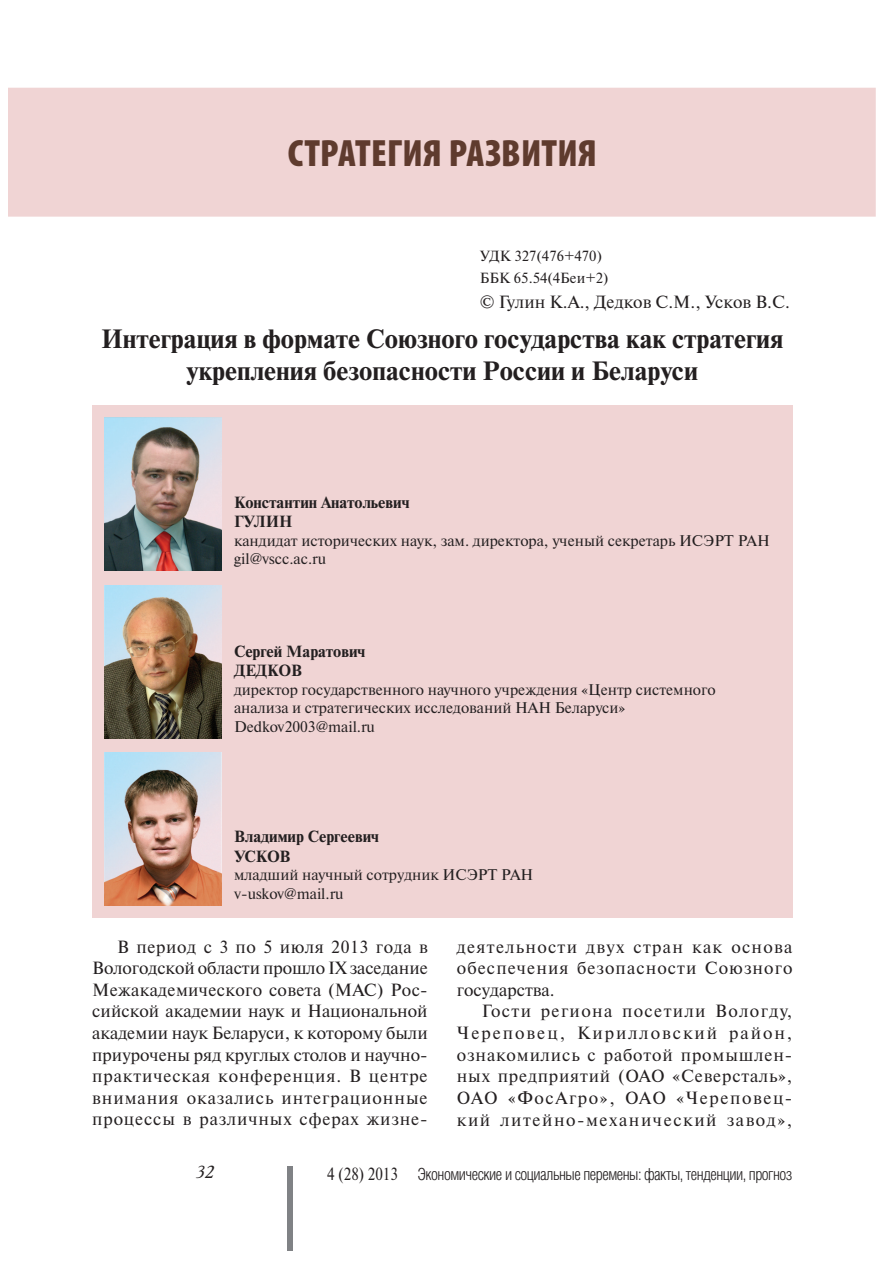
<style>
.page{position:relative;width:893px;height:1263px;background:#fff}
.page>*{position:absolute;margin:0;border:0;box-sizing:border-box;transform-origin:0 0}
.t1{font:900 condensed 38.25px "Myriad Pro";letter-spacing:.005em;color:#5f3b2e}
.t2{font:700 26.4px/31.8px "Newton C";color:#231f20;text-align:center}
.t3{font:17.7px/21.6px "Newton C";letter-spacing:.06em;color:#231f20;text-align:justify}
.t4{font:17.7px "Newton C";color:#231f20}
.t5{font:italic 17.7px "Academy";color:#231f20}
.t6{font:300 16.65px "Helios Cond";letter-spacing:-.03em;color:#231f20}
.t7{font:700 16.2px/19.4px "Newton C";color:#231f20}
.t8{font:15.45px/18.5px "Newton C";color:#231f20}
.t9{font:14.7px/21.8px "Newton C";color:#231f20}
.s1{font-family:"Newton C";font-weight:400;font-size:17.7px}
</style>
<div class="page">
<div style="left:287px;top:1166px;width:6px;height:84px;background:#808285"></div>
<div style="left:92px;top:405px;width:700px;height:513px;background:#f0d4d4"></div>
<div style="left:9px;top:88px;width:867px;height:129px;background:#f0d4d4"></div>
<img style="left:105px;top:418px;width:117px;height:153px">
<img style="left:105px;top:752px;width:117px;height:153px">
<img style="left:105px;top:586px;width:117px;height:153px">
<h1 class="t1" style="left:288px;top:141px;width:311px">СТРАТЕГИЯ РАЗВИТИЯ</h1>
<p class="t9" style="left:480px;top:246px;width:130px">УДК 327(476+470)<br>ББК 65.54(4Беи+2)</p>
<p class="t4" style="left:480px;top:296px;width:311px">© Гулин К.А., Дедков С.М., Усков В.С.</p>
<h2 class="t2" style="left:101px;top:326px;width:684px">Интеграция в формате Союзного государства как стратегия укрепления безопасности России и Беларуси</h2>
<p class="t7" style="left:234px;top:494px;width:177px">Константин Анатольевич<br>ГУЛИН</p>
<p class="t8" style="left:234px;top:532px;width:537px">кандидат исторических наук, зам. директора, ученый секретарь ИСЭРТ РАН gil@vscc.ac.ru</p>
<p class="t7" style="left:234px;top:643px;width:133px">Сергей Маратович<br>ДЕДКОВ</p>
<p class="t8" style="left:234px;top:681px;width:483px">директор государственного научного учреждения «Центр системного анализа и стратегических исследований НАН Беларуси»<br>Dedkov2003@mail.ru</p>
<p class="t7" style="left:234px;top:829px;width:146px">Владимир Сергеевич<br>УСКОВ</p>
<p class="t8" style="left:234px;top:867px;width:301px">младший научный сотрудник ИСЭРТ РАН v-uskov@mail.ru</p>
<p class="t3" style="left:92px;top:937px;width:337px;text-indent:25px">В период с 3 по 5 июля 2013 года в Вологодской области прошло IX заседание Межакадемического совета (МАС) Рос&shy;сийской академии наук и Национальной академии наук Беларуси, к которому были приурочены ряд круглых столов и научно&shy;практическая конференция. В центре внимания оказались интеграционные процессы в различных сферах жизне-</p>
<p class="t3" style="left:457px;top:937px;width:337px">деятельности двух стран как основа обеспечения безопасности Союзного государства.</p>
<p class="t3" style="left:457px;top:1002px;width:337px;text-indent:25px">Гости региона посетили Вологду, Череповец, Кирилловский район, ознакомились с работой промышлен&shy;ных предприятий (ОАО «Северсталь», ОАО «ФосАгро», ОАО «Череповец&shy;кий литейно-механический завод»,</p>
<p class="t5" style="left:196px;top:1164px;width:20px">32</p>
<p class="t6" style="left:327px;top:1168px;width:467px"><span class="s1">4 (28) 2013</span> Экономические и социальные перемены: факты, тенденции, прогноз</p>
</div>
